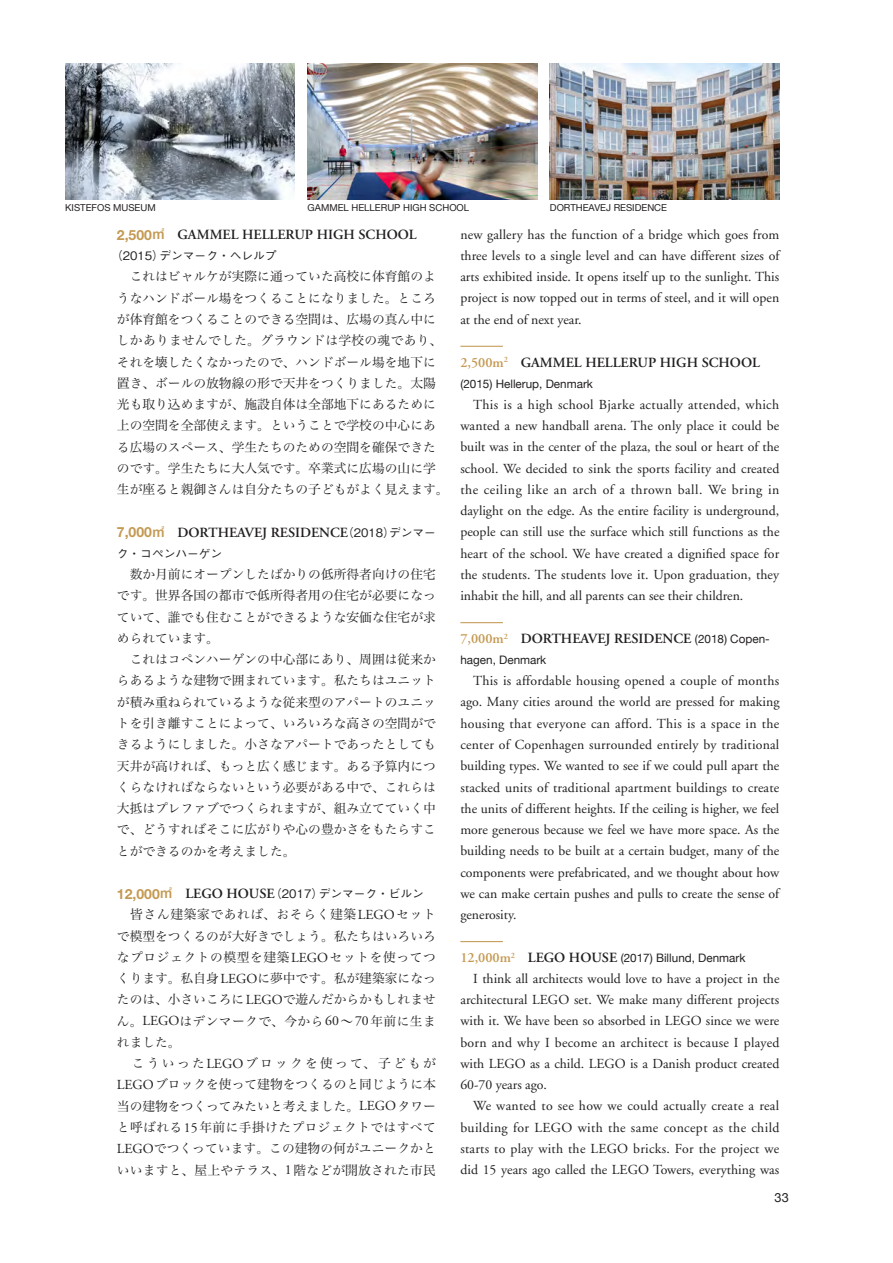
<style>
.page{position:relative;width:893px;height:1263px;background:#fff}
.page>*{position:absolute;margin:0;border:0;box-sizing:border-box;transform-origin:0 0}
.英見出{font:600 14.1px "Adobe Garamond";color:#231f20}
.便り-本文{font:600 14.1px "Adobe Garamond";color:#231f20}
.便り-本文-2{font:13.8px/21.3px "Adobe Garamond";color:#231f20;text-align:justify}
.便り-本文-3{font:12.75px/21.3px "Hira Min Pro W3";color:#231f20;text-align:justify}
.t1{font:12.75px "Helvetica Neue";color:#231f20}
.英見出-2{font:11.7px "Helvetica Neue";color:#231f20}
.便り-本文-4{font:500 11.7px "Gothic BBB Pr 6";color:#231f20}
.キャプション英語{font:9.6px "Helvetica Neue";color:#231f20}
.s1{font-family:"Helvetica Neue";font-weight:700;color:#c49952}
.s2{font-family:"Gothic MB101 Pro De";font-weight:700;font-size:12.75px;color:#c49952}
.s3{font-family:"Gothic BBB Pr 6";font-weight:500;font-size:11.7px}
.s4{font-family:"Helvetica Neue";font-weight:700;font-size:14.1px;color:#c49952}
.s5{font-family:"Adobe Garamond";font-weight:600;font-size:14.1px}
.s6{font-family:"Adobe Garamond";font-size:13.8px}
.s7{color:#c49952}
.s8{font-family:"Helvetica Neue";font-weight:400;font-size:11.7px}
.s9{font-family:"Adobe Garamond";font-weight:600;font-size:14.1px;color:#c49952}
</style>
<div class="page">
<hr style="left:460px;top:346px;width:43px;height:1px;background:#c49952">
<hr style="left:460px;top:622px;width:43px;height:1px;background:#c49952">
<hr style="left:460px;top:941px;width:43px;height:1px;background:#c49952">
<img style="left:65px;top:64px;width:230px;height:136px">
<img style="left:308px;top:64px;width:229px;height:136px">
<img style="left:550px;top:64px;width:230px;height:136px">
<p class="キャプション英語" style="left:65px;top:201px;width:92px">KISTEFOS MUSEUM</p>
<p class="キャプション英語" style="left:308px;top:201px;width:163px">GAMMEL HELLERUP HIGH SCHOOL</p>
<p class="キャプション英語" style="left:550px;top:201px;width:119px">DORTHEAVEJ RESIDENCE</p>
<p class="便り-本文" style="left:117px;top:227px;width:301px"><span class="s1">2,500</span><span class="s2">㎡</span> GAMMEL HELLERUP HIGH SCHOOL</p>
<p class="便り-本文-4" style="left:111px;top:246px;width:167px">（2015）デンマーク・ヘレルプ</p>
<p class="便り-本文-3" style="left:117px;top:265px;width:333px;text-align:left">　これはビャルケが実際に通っていた高校に体育館のようなハンドボール場をつくることになりました。ところが体育館をつくることのできる空間は、広場の真ん中にしかありませんでした。グラウンドは学校の魂であり、それを壊したくなかったので、ハンドボール場を地下に置き、ボールの放物線の形で天井をつくりました。太陽光も取り込めますが、施設自体は全部地下にあるために上の空間を全部使えます。ということで学校の中心にある広場のスペース、学生たちのための空間を確保できたのです。学生たちに大人気です。卒業式に広場の山に学生が座ると親御さんは自分たちの子どもがよく見えます。</p>
<p class="便り-本文" style="left:117px;top:524px;width:320px"><span class="s1">7,000</span><span class="s2">㎡</span> DORTHEAVEJ RESIDENCE<span class="s3">（2018）デンマー</span></p>
<p class="便り-本文-4" style="left:117px;top:544px;width:107px">ク・コペンハーゲン</p>
<p class="便り-本文-3" style="left:117px;top:562px;width:320px">　数か月前にオープンしたばかりの低所得者向けの住宅です。世界各国の都市で低所得者用の住宅が必要になっていて、誰でも住むことができるような安価な住宅が求められています。</p>
<p class="便り-本文-3" style="left:117px;top:648px;width:320px">　これはコペンハーゲンの中心部にあり、周囲は従来からあるような建物で囲まれています。私たちはユニットが積み重ねられているような従来型のアパートのユニットを引き離すことによって、いろいろな高さの空間ができるようにしました。小さなアパートであったとしても天井が高ければ、もっと広く感じます。ある予算内につくらなければならないという必要がある中で、これらは大抵はプレファブでつくられますが、組み立てていく中で、どうすればそこに広がりや心の豊かさをもたらすことができるのかを考えました。</p>
<p class="便り-本文-4" style="left:117px;top:884px;width:309px"><span class="s4">12,000</span><span class="s2">㎡</span> <span class="s5">LEGO HOUSE</span>（2017）デンマーク・ビルン</p>
<p class="便り-本文-3" style="left:117px;top:903px;width:320px">　皆さん建築家であれば、おそらく建築<span class="s6">LEGO</span>セットで模型をつくるのが大好きでしょう。私たちはいろいろなプロジェクトの模型を建築<span class="s6">LEGO</span>セットを使ってつくります。私自身<span class="s6">LEGO</span>に夢中です。私が建築家になったのは、小さいころに<span class="s6">LEGO</span>で遊んだからかもしれません。<span class="s6">LEGO</span>はデンマークで、今から<span class="s6">60</span>～<span class="s6">70</span>年前に生まれました。</p>
<p class="便り-本文-3" style="left:117px;top:1051px;width:320px">　こういった<span class="s6">LEGO</span>ブロックを使って、子どもが<span class="s6">LEGO</span>ブロックを使って建物をつくるのと同じように本当の建物をつくってみたいと考えました。<span class="s6">LEGO</span>タワーと呼ばれる<span class="s6">15</span>年前に手掛けたプロジェクトではすべて<span class="s6">LEGO</span>でつくっています。この建物の何がユニークかといいますと、屋上やテラス、<span class="s6">1</span>階などが開放された市民</p>
<p class="便り-本文-2" style="left:460px;top:224px;width:321px">new gallery has the function of a bridge which goes from three levels to a single level and can have different sizes of arts exhibited inside. It opens itself up to the sunlight. This project is now topped out in terms of steel, and it will open at the end of next year.</p>
<p class="英見出" style="left:460px;top:354px;width:301px"><span class="s7">2,500m</span><sup>2</sup> GAMMEL HELLERUP HIGH SCHOOL</p>
<p class="英見出-2" style="left:460px;top:375px;width:134px">(2015) Hellerup, Denmark</p>
<p class="便り-本文-2" style="left:460px;top:394px;width:321px;text-indent:13px">This is a high school Bjarke actually attended, which wanted a new handball arena. The only place it could be built was in the center of the plaza, the soul or heart of the school. We decided to sink the sports facility and created the ceiling like an arch of a thrown ball. We bring in daylight on the edge. As the entire facility is underground, people can still use the surface which still functions as the heart of the school. We have created a dignified space for the students. The students love it. Upon graduation, they inhabit the hill, and all parents can see their children.</p>
<p class="英見出" style="left:460px;top:631px;width:311px"><span class="s7">7,000m</span><sup>2</sup> DORTHEAVEJ RESIDENCE <span class="s8">(2018) Copen-</span></p>
<p class="英見出-2" style="left:460px;top:652px;width:88px">hagen, Denmark</p>
<p class="便り-本文-2" style="left:460px;top:670px;width:321px;text-indent:13px">This is affordable housing opened a couple of months ago. Many cities around the world are pressed for making housing that everyone can afford. This is a space in the center of Copenhagen surrounded entirely by traditional building types. We wanted to see if we could pull apart the stacked units of traditional apartment buildings to create the units of different heights. If the ceiling is higher, we feel more generous because we feel we have more space. As the building needs to be built at a certain budget, many of the components were prefabricated, and we thought about how we can make certain pushes and pulls to create the sense of generosity.</p>
<p class="英見出-2" style="left:460px;top:949px;width:287px"><span class="s9">12,000m</span><sup>2</sup> <span class="s5">LEGO HOUSE</span> (2017) Billund, Denmark</p>
<p class="便り-本文-2" style="left:460px;top:968px;width:321px;text-indent:13px">I think all architects would love to have a project in the architectural LEGO set. We make many different projects with it. We have been so absorbed in LEGO since we were born and why I become an architect is because I played with LEGO as a child. LEGO is a Danish product created 60-70 years ago.</p>
<p class="便り-本文-2" style="left:460px;top:1096px;width:321px;text-indent:13px">We wanted to see how we could actually create a real building for LEGO with the same concept as the child starts to play with the LEGO bricks. For the project we did 15 years ago called the LEGO Towers, everything was</p>
<p class="t1" style="left:775px;top:1188px;width:16px">33</p>
</div>
